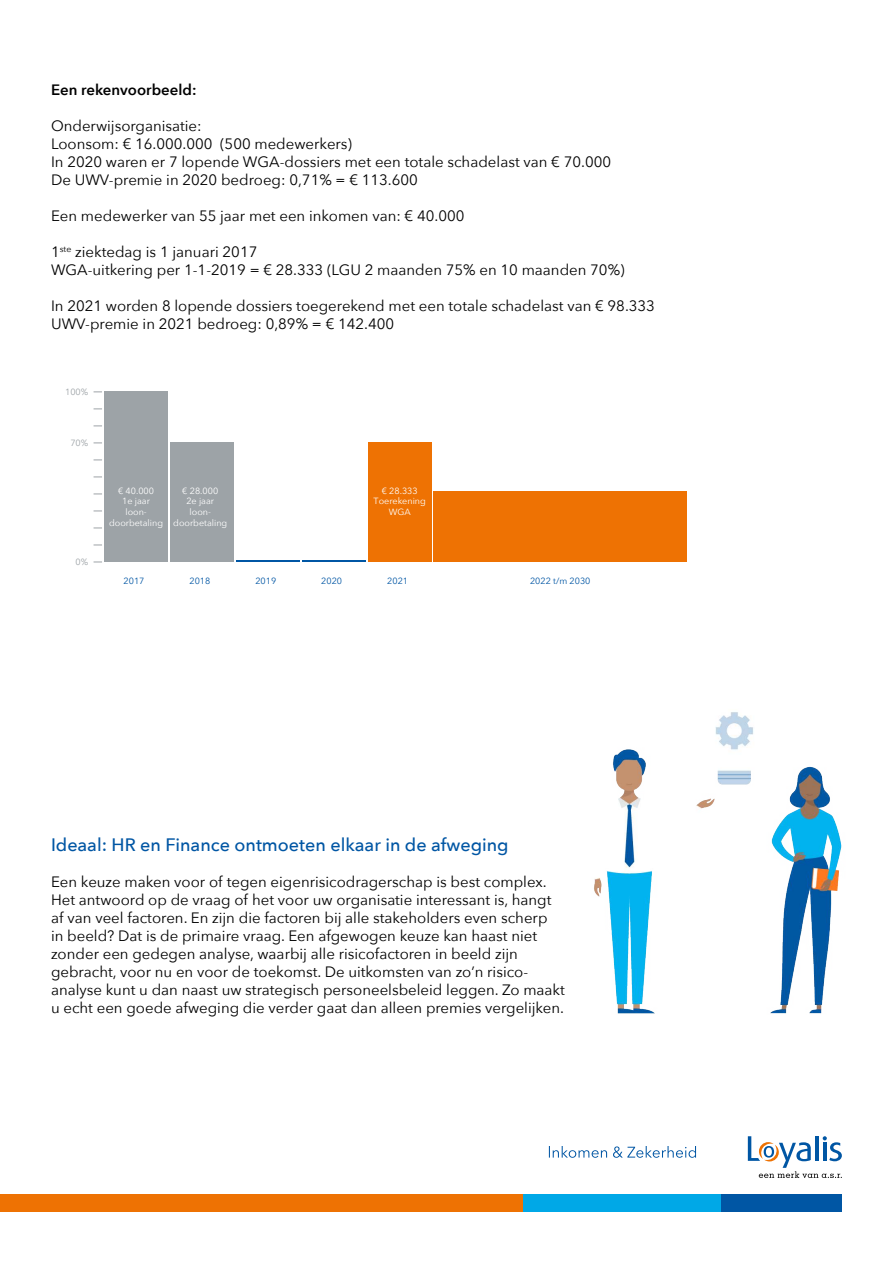
<style>
.page{position:relative;width:893px;height:1263px;background:#fff}
.page>*{position:absolute;margin:0;border:0;box-sizing:border-box;transform-origin:0 0}
.Kopje_over_2_kolomme{font:500 18px "Avenir Next";color:#0056a4}
.Body_over_2_kolommen{font:15px/18px "Avenir Next";color:#000}
.Bodykopje_over_2_kol{font:600 15px "Avenir Next";color:#000}
.t1{font:9px/10.8px "Avenir Next";color:#fff;text-align:center}
.t2{font:9px "Avenir Next";color:#0056a4}
.t3{font:9px "Avenir Next";color:#9da3a7}
</style>
<div class="page">
<div style="left:0;top:1195px;width:523px;height:17px;background:#ee7203"></div>
<div style="left:523px;top:1195px;width:199px;height:17px;background:#00a8e7"></div>
<div style="left:722px;top:1195px;width:120px;height:17px;background:#0056a4"></div>
<svg style="left:748px;top:1136px;width:94px;height:42px"></svg>
<svg style="left:549px;top:1146px;width:147px;height:12px"></svg>
<div style="left:434px;top:518px;width:253px;height:44px;background:#ee7203"></div>
<div style="left:368px;top:443px;width:64px;height:119px;background:#ee7203"></div>
<hr style="left:302px;top:560px;width:64px;height:2px;background:#0056a4">
<hr style="left:236px;top:560px;width:64px;height:2px;background:#0056a4">
<div style="left:104px;top:392px;width:64px;height:170px;background:#9da3a7"></div>
<div style="left:170px;top:443px;width:64px;height:119px;background:#9da3a7"></div>
<div style="left:434px;top:490px;width:253px;height:29px;background:#ee7203"></div>
<img style="left:594px;top:712px;width:248px;height:302px">
<p class="Bodykopje_over_2_kol" style="left:51px;top:76px;width:147px">Een rekenvoorbeeld:</p>
<p class="Body_over_2_kolommen" style="left:51px;top:116px;width:152px">Onderwijsorganisatie:</p>
<p class="Body_over_2_kolommen" style="left:51px;top:134px;width:303px">Loonsom: € 16.000.000 (500 medewerkers)</p>
<p class="Body_over_2_kolommen" style="left:51px;top:152px;width:562px">In 2020 waren er 7 lopende WGA-dossiers met een totale schadelast van € 70.000<br>De UWV-premie in 2020 bedroeg: 0,71% = € 113.600</p>
<p class="Body_over_2_kolommen" style="left:51px;top:206px;width:415px">Een medewerker van 55 jaar met een inkomen van: € 40.000</p>
<p class="Body_over_2_kolommen" style="left:51px;top:242px;width:208px">1<sup>ste</sup> ziektedag is 1 januari 2017</p>
<p class="Body_over_2_kolommen" style="left:51px;top:260px;width:575px">WGA-uitkering per 1-1-2019 = € 28.333 (LGU 2 maanden 75% en 10 maanden 70%)</p>
<p class="Body_over_2_kolommen" style="left:51px;top:296px;width:605px">In 2021 worden 8 lopende dossiers toegerekend met een totale schadelast van € 98.333<br>UWV-premie in 2021 bedroeg: 0,89% = € 142.400</p>
<p class="t3" style="left:65px;top:384px;width:25px">100%</p>
<p class="t3" style="left:70px;top:435px;width:19px">70%</p>
<p class="t3" style="left:76px;top:554px;width:14px">0%</p>
<p class="t1" style="left:109px;top:485px;width:55px">€ 40.000<br>1e jaar<br>loon&shy;doorbetaling</p>
<p class="t1" style="left:173px;top:485px;width:55px">€ 28.000<br>2e jaar<br>loon&shy;doorbetaling</p>
<p class="t1" style="left:374px;top:485px;width:54px">€ 28.333<br>Toerekening<br>WGA</p>
<p class="t2" style="left:124px;top:574px;width:22px">2017</p>
<p class="t2" style="left:189px;top:574px;width:22px">2018</p>
<p class="t2" style="left:255px;top:574px;width:22px">2019</p>
<p class="t2" style="left:321px;top:574px;width:22px">2020</p>
<p class="t2" style="left:387px;top:574px;width:22px">2021</p>
<p class="t2" style="left:530px;top:574px;width:62px">2022 t/m 2030</p>
<p class="Kopje_over_2_kolomme" style="left:51px;top:829px;width:459px">Ideaal: HR en Finance ontmoeten elkaar in de afweging</p>
<p class="Body_over_2_kolommen" style="left:51px;top:872px;width:515px">Een keuze maken voor of tegen eigenrisicodragerschap is best complex.<br>Het antwoord op de vraag of het voor uw organisatie interessant is, hangt af van veel factoren. En zijn die factoren bij alle stakeholders even scherp<br>in beeld? Dat is de primaire vraag. Een afgewogen keuze kan haast niet zonder een gedegen analyse, waarbij alle risicofactoren in beeld zijn gebracht, voor nu en voor de toekomst. De uitkomsten van zo’n risico&shy;analyse kunt u dan naast uw strategisch personeelsbeleid leggen. Zo maakt u echt een goede afweging die verder gaat dan alleen premies vergelijken.</p>
</div>
